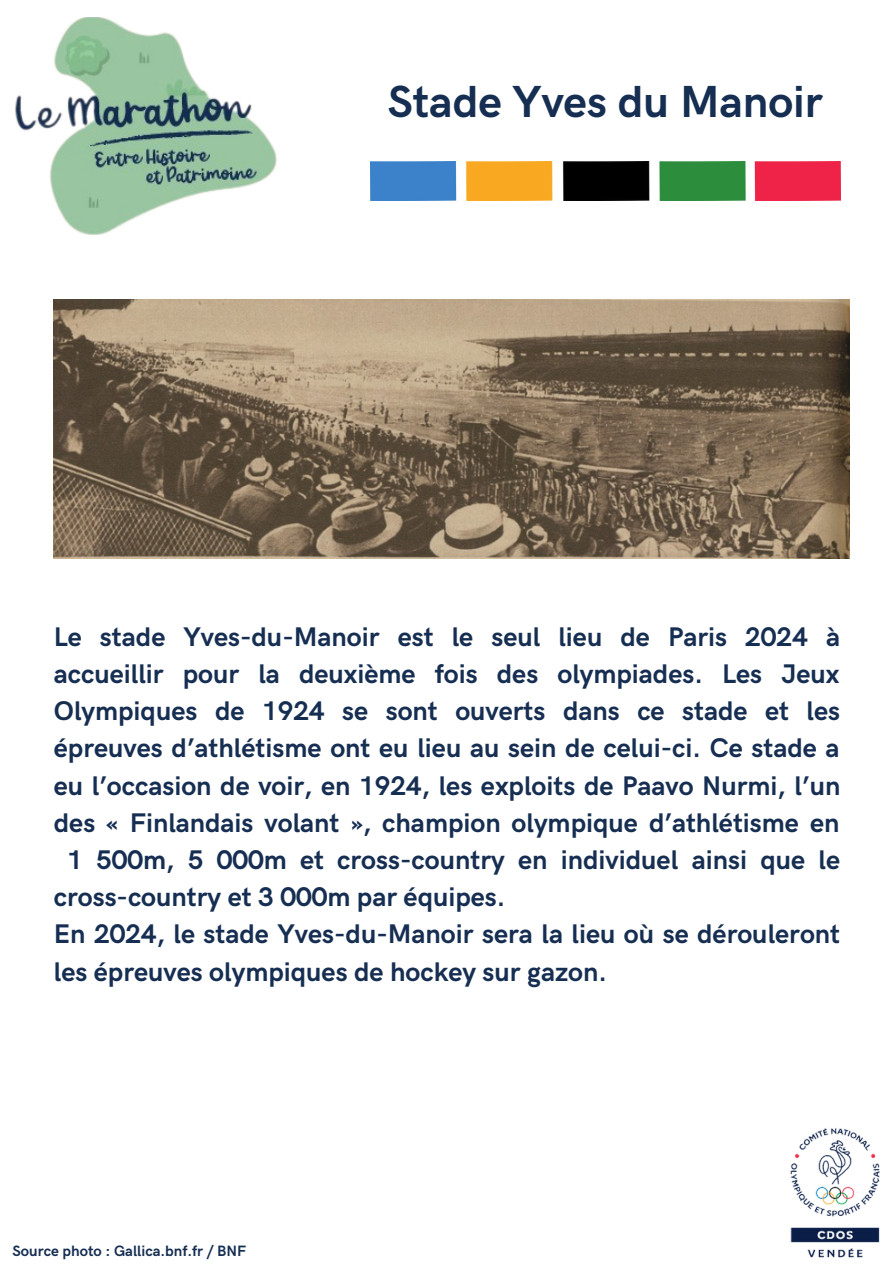
<style>
.page{position:relative;width:894px;height:1264px;background:#fff}
.page>*{position:absolute;margin:0;border:0;box-sizing:border-box;transform-origin:0 0}
.t1{font:700 45px "HK Grotesk";color:#162e52}
.t2{font:700 27px "HK Grotesk";color:#162e52}
.t3{font:700 15px "HK Grotesk";color:#162e52}
</style>
<div class="page">
<img style="left:790px;top:1128px;width:90px;height:130px">
<img style="left:370px;top:162px;width:470px;height:38px">
<img style="left:15px;top:18px;width:262px;height:216px">
<img style="left:54px;top:299px;width:795px;height:259px">
<h1 class="t1" style="left:387px;top:77px;width:436px">Stade Yves du Manoir</h1>
<p class="t2" style="left:54px;top:621px;width:787px">Le stade Yves-du-Manoir est le seul lieu de Paris 2024 à</p>
<p class="t2" style="left:54px;top:659px;width:786px">accueillir pour la deuxième fois des olympiades. Les Jeux</p>
<p class="t2" style="left:54px;top:696px;width:787px">Olympiques de 1924 se sont ouverts dans ce stade et les</p>
<p class="t2" style="left:54px;top:733px;width:787px">épreuves d’athlétisme ont eu lieu au sein de celui-ci. Ce stade a</p>
<p class="t2" style="left:54px;top:770px;width:787px">eu l’occasion de voir, en 1924, les exploits de Paavo Nurmi, l’un</p>
<p class="t2" style="left:54px;top:807px;width:786px">des « Finlandais volant », champion olympique d’athlétisme en</p>
<p class="t2" style="left:67px;top:844px;width:774px">1 500m, 5 000m et cross-country en individuel ainsi que le</p>
<p class="t2" style="left:54px;top:881px;width:453px">cross-country et 3 000m par équipes.</p>
<p class="t2" style="left:54px;top:919px;width:787px">En 2024, le stade Yves-du-Manoir sera la lieu où se dérouleront</p>
<p class="t2" style="left:54px;top:956px;width:554px">les épreuves olympiques de hockey sur gazon.</p>
<p class="t3" style="left:13px;top:1242px;width:235px">Source photo : Gallica.bnf.fr / BNF</p>
</div>
